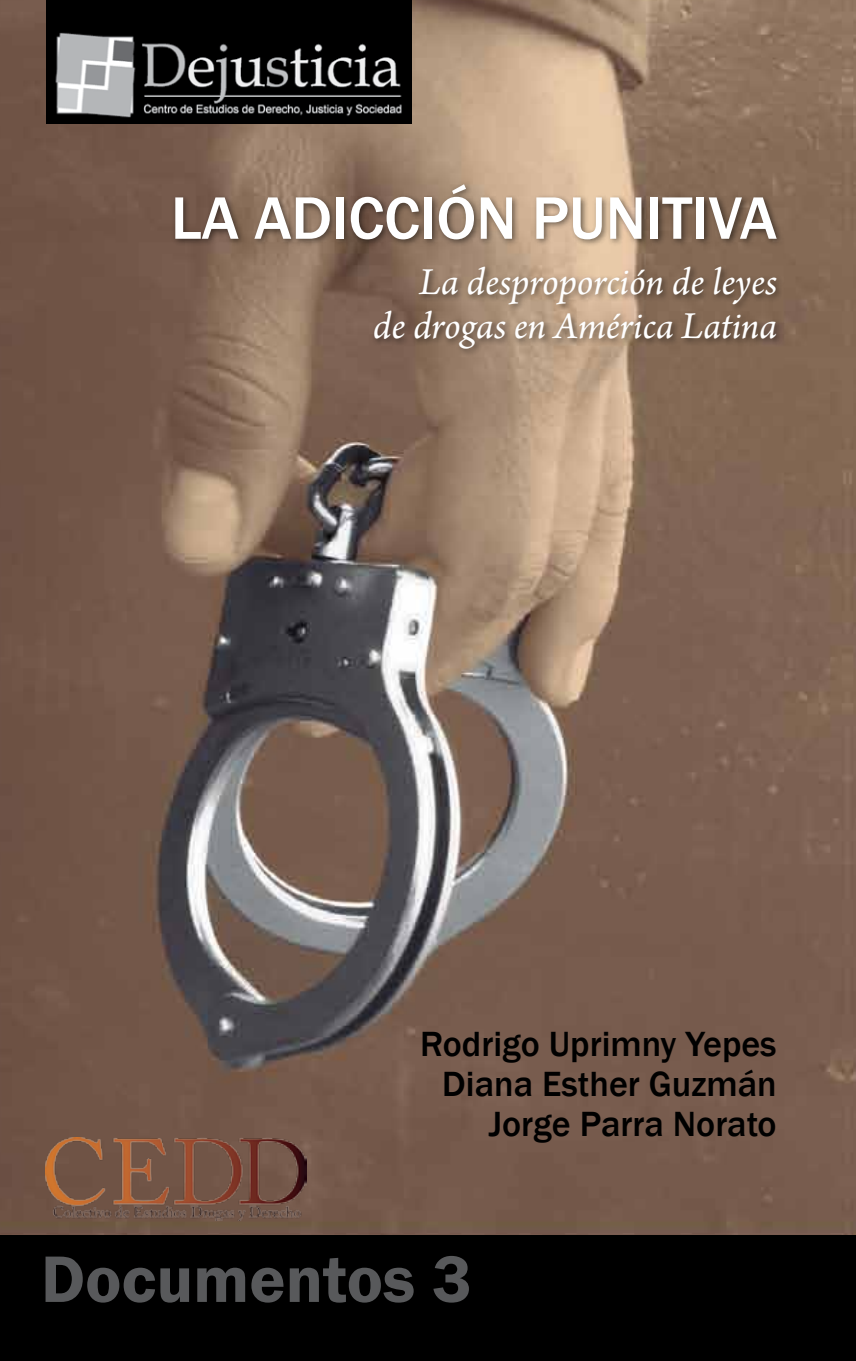
<style>
.page{position:relative;width:856px;height:1361px;background:#fff}
.page>*{position:absolute;margin:0;border:0;box-sizing:border-box;transform-origin:0 0}
.t1{font:600 68px "Franklin Gothic";color:#58595b}
.t2{font:500 62px "Franklin Gothic";color:#fff}
.t3{font:italic 40px/44px "Arno Pro";letter-spacing:-.005em;color:#fff;text-align:right}
.t4{font:500 36px/40px "Franklin Gothic";color:#000;text-align:right}
</style>
<div class="page">
<img style="left:0;top:0;width:855px;height:1235px">
<div style="left:0;top:1235px;width:855px;height:126px;background:#000"></div>
<div style="left:171px;top:181px;width:613px;height:176px;background:#000;opacity:.5"></div>
<img style="left:46px;top:1137px;width:260px;height:83px">
<img style="left:46px;top:0;width:366px;height:124px">
<h2 class="t2" style="left:171px;top:180px;width:397px">La adicción pun</h2>
<h2 class="t2" style="left:645px;top:180px;width:133px">itiva</h2>
<p class="t3" style="left:373px;top:262px;width:406px">La desproporción de leyes<br>de drogas en América Latina</p>
<p class="t4" style="left:420px;top:1024px;width:358px">Rodrigo Uprimny Yepes<br>Diana Esther Guzmán<br>Jorge Parra Norato</p>
<h1 class="t1" style="left:41px;top:1237px;width:432px">Documentos 3</h1>
</div>
